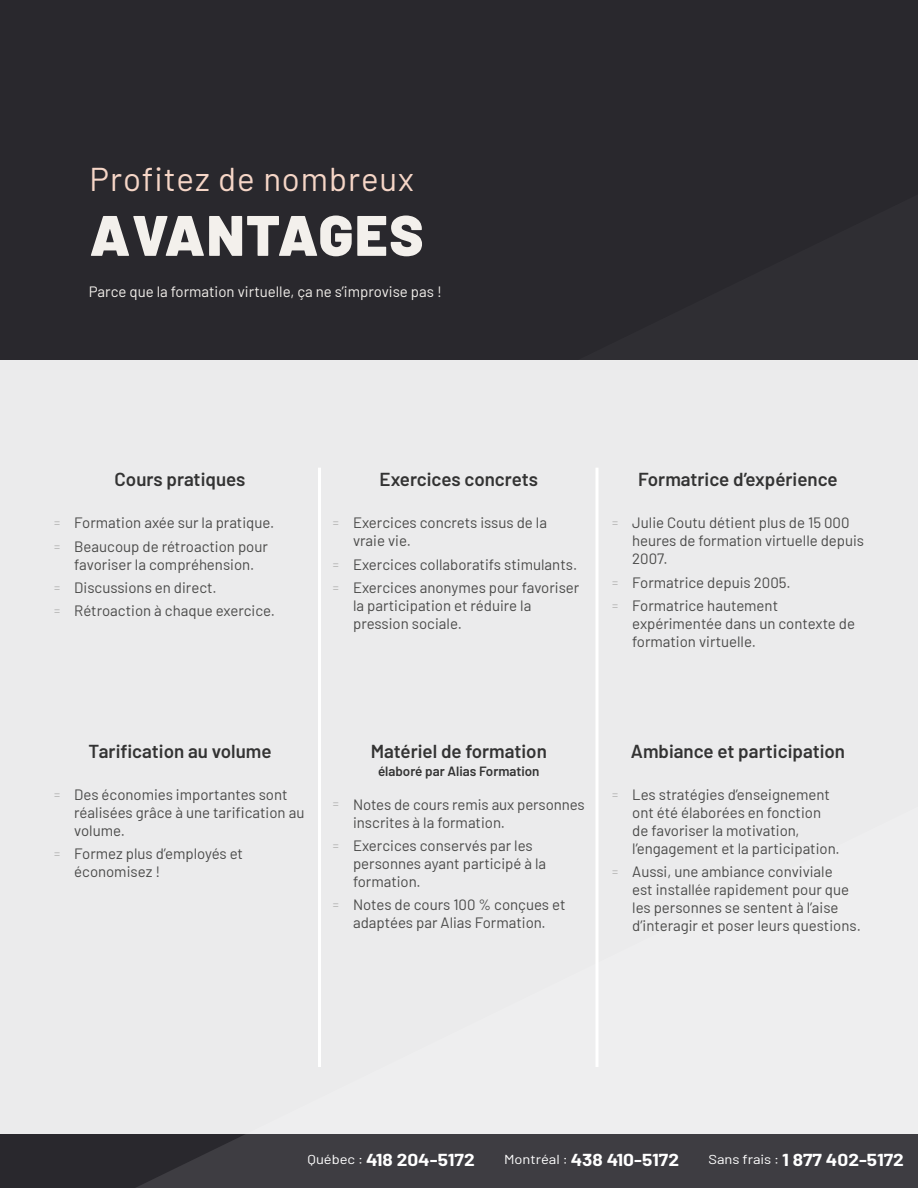
<style>
.page{position:relative;width:918px;height:1188px;background:#29282d}
.page>*{position:absolute;margin:0;border:0;box-sizing:border-box;transform-origin:0 0}
.t1{font:900 57px "Barlow";letter-spacing:.03em;color:#f3f0ec}
.t2{font:33px "Barlow";letter-spacing:.03em;color:#f6d6c7}
.t3{font:600 18.75px "Barlow";color:#333}
.t4{font:700 16.95px "Barlow";color:#fff;scale:1.13 1}
.t5{font:15px/18px "Barlow";color:#4a4a49}
.t6{font:15px "Barlow";color:#f3f0ec}
.t7{font:600 13.35px "Barlow";color:#333}
.s1{font-weight:300;font-size:12px;color:#9d9d9c}
.s2{font-weight:400;font-size:13.05px}
</style>
<div class="page">
<svg style="left:576px;top:360px;width:342px;height:1px"></svg>
<div style="left:0;top:361px;width:918px;height:773px;background:#ebebec"></div>
<div style="left:135px;top:806px;width:783px;height:328px;background:#ebebec"></div>
<hr style="left:318px;top:468px;width:3px;height:599px;background:#fff">
<hr style="left:596px;top:468px;width:2px;height:599px;background:#fff">
<div style="left:136px;top:1134px;width:782px;height:54px;background:#3e3d42"></div>
<h2 class="t2" style="left:90px;top:155px;width:326px">Profitez de nombreux</h2>
<h1 class="t1" style="left:90px;top:192px;width:335px">AVANTAGES</h1>
<p class="t6" style="left:89px;top:281px;width:355px">Parce que la formation virtuelle, ça ne s’improvise pas !</p>
<p class="t3" style="left:115px;top:466px;width:132px">Cours pratiques</p>
<p class="t5" style="left:54px;top:510px;width:222px;line-height:23.4px"><span class="s1">=</span> Formation axée sur la pratique. <span class="s1">=</span> Beaucoup de rétroaction pour</p>
<p class="t5" style="left:54px;top:551px;width:223px;line-height:23.4px;text-indent:20px">favoriser la compréhension.<br><span class="s1">=</span> Discussions en direct.<br><span class="s1">=</span> Rétroaction à chaque exercice.</p>
<p class="t3" style="left:380px;top:466px;width:160px">Exercices concrets</p>
<p class="t5" style="left:353px;top:513px;width:195px;text-indent:-20px"><span class="s1">=</span> Exercices concrets issus de la vraie vie.</p>
<p class="t5" style="left:333px;top:551px;width:248px;line-height:23.4px"><span class="s1">=</span> Exercices collaboratifs stimulants. <span class="s1">=</span> Exercices anonymes pour favoriser</p>
<p class="t5" style="left:353px;top:595px;width:180px">la participation et réduire la pression sociale.</p>
<p class="t3" style="left:638px;top:466px;width:201px">Formatrice d’expérience</p>
<p class="t5" style="left:632px;top:513px;width:233px;text-indent:-20px"><span class="s1">=</span> Julie Coutu détient plus de 15 000 heures de formation virtuelle depuis<br>2007.</p>
<p class="t5" style="left:612px;top:569px;width:180px;line-height:23.4px"><span class="s1">=</span> Formatrice depuis 2005. <span class="s1">=</span> Formatrice hautement</p>
<p class="t5" style="left:632px;top:613px;width:224px">expérimentée dans un contexte de formation virtuelle.</p>
<p class="t3" style="left:88px;top:738px;width:185px">Tarification au volume</p>
<p class="t5" style="left:74px;top:784px;width:232px;text-indent:-20px"><span class="s1">=</span> Des économies importantes sont réalisées grâce à une tarification au volume.</p>
<p class="t5" style="left:74px;top:844px;width:170px;text-indent:-20px"><span class="s1">=</span> Formez plus d’employés et économisez !</p>
<p class="t3" style="left:371px;top:738px;width:178px">Matériel de formation</p>
<p class="t7" style="left:378px;top:761px;width:163px">élaboré par Alias Formation</p>
<p class="t5" style="left:353px;top:794px;width:233px;text-indent:-20px"><span class="s1">=</span> Notes de cours remis aux personnes inscrites à la formation.</p>
<p class="t5" style="left:353px;top:835px;width:195px;text-indent:-20px"><span class="s1">=</span> Exercices conservés par les personnes ayant participé à la formation.</p>
<p class="t5" style="left:333px;top:895px;width:234px;text-align:center"><span class="s1">=</span> Notes de cours 100 % conçues et adaptées par Alias Formation.</p>
<p class="t3" style="left:631px;top:738px;width:216px">Ambiance et participation</p>
<p class="t5" style="left:632px;top:784px;width:209px;text-indent:-20px"><span class="s1">=</span> Les stratégies d’enseignement ont été élaborées en fonction de favoriser la motivation, l’engagement et la participation.</p>
<p class="t5" style="left:632px;top:862px;width:230px;text-indent:-20px"><span class="s1">=</span> Aussi, une ambiance conviviale<br>est installée rapidement pour que les personnes se sentent à l’aise d’interagir et poser leurs questions.</p>
<p class="t4" style="left:308px;top:1147px;width:149px"><span class="s2">Québec :</span> 418 204-5172</p>
<p class="t4" style="left:504px;top:1147px;width:156px"><span class="s2">Montréal :</span> 438 410-5172</p>
<p class="t4" style="left:708px;top:1147px;width:175px"><span class="s2">Sans frais :</span> 1 877 402-5172</p>
</div>
